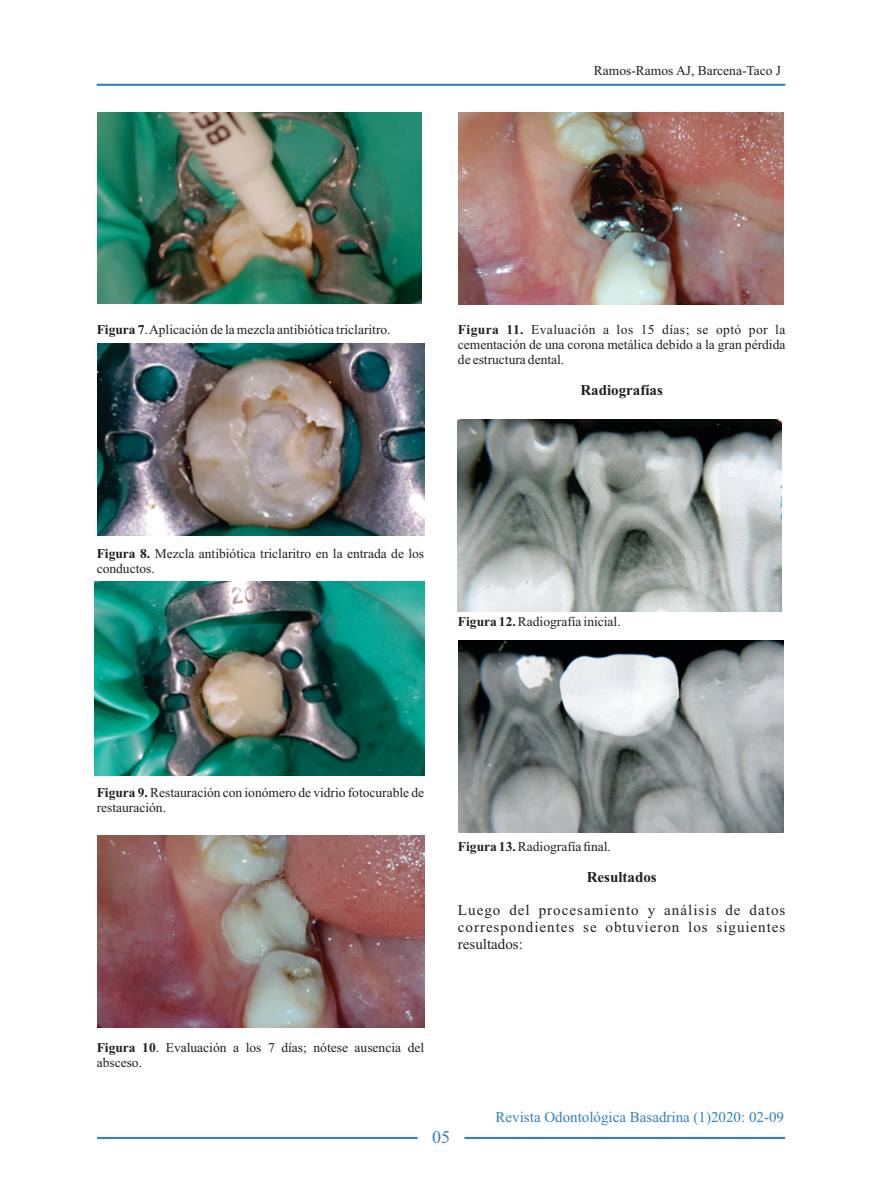
<style>
.page{position:relative;width:872px;height:1191px;background:#fff}
.page>*{position:absolute;margin:0;border:0;box-sizing:border-box;transform-origin:0 0}
.t1{font:18px "Times New Roman";color:#3082c4}
.t2{font:15px/16.6px "Times New Roman";letter-spacing:.065em;color:#231f20;text-align:justify}
.t3{font:15px "Times New Roman";color:#3082c4}
.t4{font:700 15px "Times New Roman";color:#231f20}
.t5{font:13.5px/15px "Times New Roman";color:#231f20}
.s1{font-weight:700}
</style>
<div class="page">
<hr style="left:97px;top:1137px;width:320px;height:2px;background:#3082c4">
<hr style="left:464px;top:1137px;width:321px;height:2px;background:#3082c4">
<img style="left:458px;top:113px;width:325px;height:191px">
<img style="left:457px;top:419px;width:325px;height:192px">
<img style="left:459px;top:641px;width:325px;height:191px">
<img style="left:97px;top:113px;width:325px;height:191px">
<img style="left:95px;top:581px;width:329px;height:194px">
<img style="left:97px;top:835px;width:327px;height:192px">
<img style="left:98px;top:344px;width:326px;height:192px">
<hr style="left:97px;top:84px;width:688px;height:2px;background:#3082c4">
<p class="t5" style="left:594px;top:65px;width:189px">Ramos-Ramos AJ, Barcena-Taco J</p>
<p class="t5" style="left:97px;top:323px;width:295px"><span class="s1">Figura 7</span>. Aplicación de la mezcla antibiótica triclaritro.</p>
<p class="t5" style="left:458px;top:323px;width:329px;text-align:justify"><span class="s1">Figura 11.</span> Evaluación a los 15 días; se optó por la cementación de una corona metálica debido a la gran pérdida de estructura dental.</p>
<p class="t4" style="left:580px;top:385px;width:84px">Radiografías</p>
<p class="t5" style="left:97px;top:547px;width:329px"><span class="s1">Figura 8.</span> Mezcla antibiótica triclaritro en la entrada de los conductos.</p>
<p class="t5" style="left:458px;top:615px;width:164px"><span class="s1">Figura 12.</span>Radiografía inicial.</p>
<p class="t5" style="left:97px;top:786px;width:329px"><span class="s1">Figura 9.</span> Restauración con ionómero de vidrio fotocurable de restauración.</p>
<p class="t5" style="left:458px;top:840px;width:155px"><span class="s1">Figura 13.</span>Radiografía final.</p>
<p class="t4" style="left:586px;top:872px;width:72px">Resultados</p>
<p class="t2" style="left:458px;top:903px;width:329px">Luego del procesamiento y análisis de datos correspondientes se obtuvieron los siguientes resultados:</p>
<p class="t5" style="left:97px;top:1041px;width:329px"><span class="s1">Figura 10</span>. Evaluación a los 7 días; nótese ausencia del absceso.</p>
<h1 class="t1" style="left:432px;top:1130px;width:19px">05</h1>
<p class="t3" style="left:495px;top:1111px;width:290px">Revista Odontológica Basadrina (1)2020: 02-09</p>
</div>
